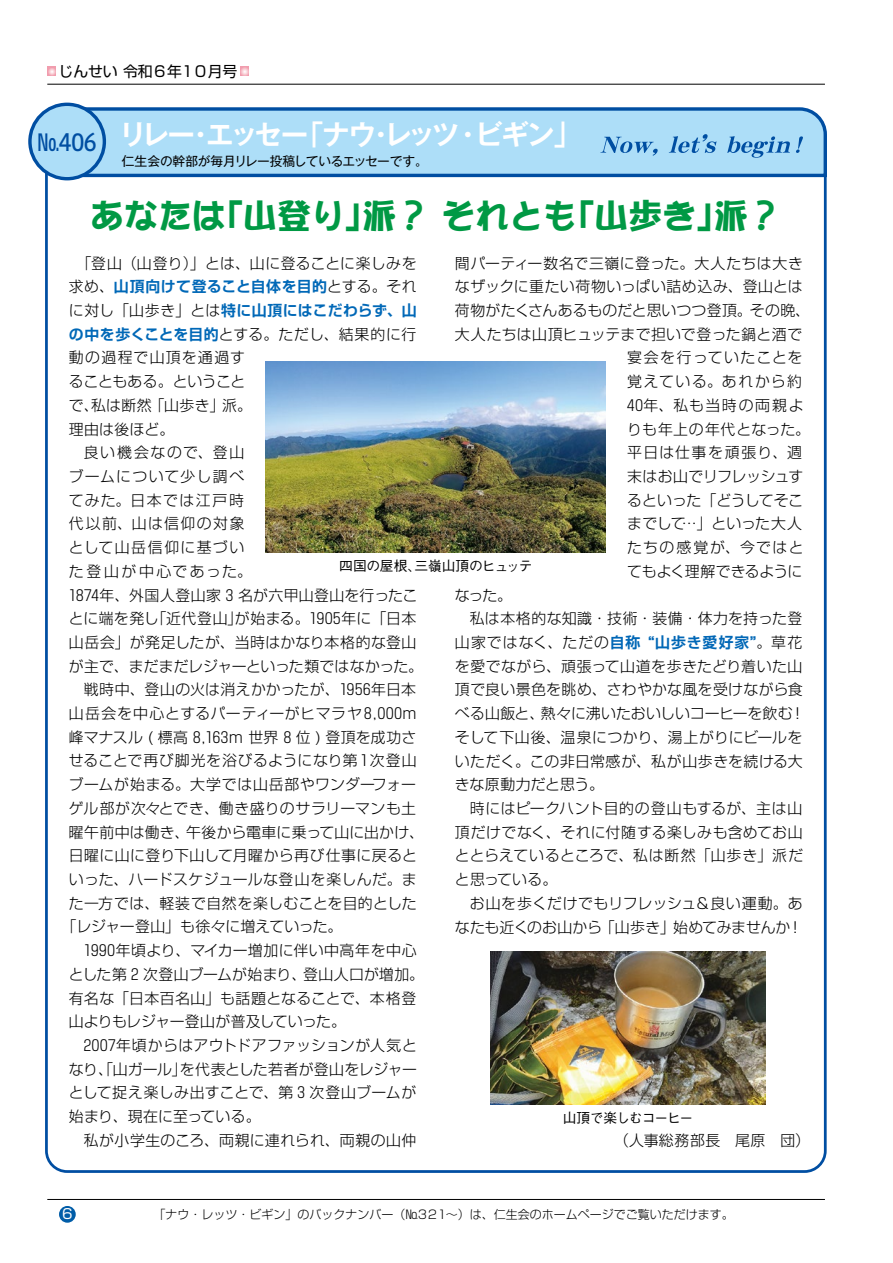
<style>
.page{position:relative;width:893px;height:1263px;background:#fff}
.page>*{position:absolute;margin:0;border:0;box-sizing:border-box;transform-origin:0 0}
.t1{font:34.05px "DFPPOP1 CID W12";color:#094}
.t2{font:700 27.6px "Gothic MB101 Pr 6 N De";letter-spacing:-.095em;color:#fff}
.t3{font:300 14.85px "Shin Go Pr 6 N";letter-spacing:.025em;color:#000}
.t4{font:300 14.85px "Shin Go Pr 6 N";color:#000}
.t5{font:300 14.85px "Shin Go Pr 6 N";letter-spacing:-.02em;color:#000}
.t6{font:700 14.85px/23.7px "Shin Go Pr 6 N De";letter-spacing:.025em;color:#0068b7}
.t7{font:300 14.85px "Shin Go Pr 6 N";letter-spacing:.005em;color:#000}
.t8{font:300 14.85px "Shin Go Pr 6 N";letter-spacing:.05em;color:#000}
.t9{font:300 14.85px "Shin Go Pr 6 N";letter-spacing:-.005em;color:#000}
.t10{font:300 14.85px "Shin Go Pr 6 N";letter-spacing:.115em;color:#000}
.t11{font:300 14.85px "Shin Go Pr 6 N";letter-spacing:.07em;color:#000}
.t12{font:300 14.85px "Shin Go Pr 6 N";letter-spacing:.1em;color:#000}
.t13{font:300 14.85px "Shin Go Pr 6 N";letter-spacing:.095em;color:#000}
.t14{font:300 14.85px "Shin Go Pr 6 N";letter-spacing:.105em;color:#000}
.t15{font:14.85px "Shin Go Pr 6";letter-spacing:-.015em;color:#000}
.t16{font:300 14.85px "Shin Go Pr 6 N";letter-spacing:-.01em;color:#000}
.t17{font:300 14.85px "Shin Go Pr 6 N";letter-spacing:.085em;color:#000}
.t18{font:300 14.85px "Shin Go Pr 6 N";letter-spacing:.075em;color:#000}
.t19{font:300 14.85px "Shin Go Pr 6 N";letter-spacing:.17em;color:#000}
.t20{font:300 14.85px "Shin Go Pr 6 N";letter-spacing:.09em;color:#000}
.t21{font:500 13.8px "Gothic BBB Pr 6 N";letter-spacing:-.035em;color:#000}
.t22{font:500 13.8px "Gothic BBB Pr 6 N";letter-spacing:-.07em;color:#000}
.t23{font:13.8px "Shin Go Pr 6 N";color:#fff}
.t24{font:12.75px "Gothic MB101 Pr 6 N";letter-spacing:-.02em;color:#000}
.t25{font:300 12px "Shin Go Pr 6";color:#000}
.s1{font-family:"Shin Go Pr 6 N";font-weight:300;color:#000}
.s2{font-family:"Shin Go Pr 6 N De";font-weight:700;color:#0068b7}
.s3{font-family:"Shin Go Pr 6 N De";font-weight:700;color:#0067b6}
</style>
<div class="page">
<div style="left:59px;top:1206px;width:17px;height:17px;background:#005da8;border-radius:50%"></div>
<hr style="left:47px;top:84px;width:778px;height:1px;background:#000">
<hr style="left:47px;top:1199px;width:778px;height:1px;background:#000">
<svg style="left:47px;top:67px;width:9px;height:8px"></svg>
<svg style="left:240px;top:67px;width:9px;height:8px"></svg>
<svg style="left:43px;top:106px;width:784px;height:73px"></svg>
<div style="left:30px;top:104px;width:74px;height:75px;background:#addef8;border-radius:50%"></div>
<div style="left:28px;top:103px;width:78px;height:77px;border:3px solid #004ea2;border-radius:50%"></div>
<img style="left:266px;top:361px;width:340px;height:192px">
<svg style="left:600px;top:137px;width:58px;height:19px"></svg>
<svg style="left:669px;top:134px;width:48px;height:19px"></svg>
<svg style="left:727px;top:136px;width:63px;height:22px"></svg>
<svg style="left:796px;top:136px;width:7px;height:17px"></svg>
<img style="left:491px;top:951px;width:274px;height:153px">
<p class="t15" style="left:59px;top:59px;width:180px">じんせい令和６年10月号</p>
<h2 class="t2" style="left:37px;top:112px;width:546px"><sub>№406</sub> リレー・エッセー「ナウ・レッツ・ビギン」</h2>
<p class="t24" style="left:122px;top:151px;width:308px">仁生会の幹部が毎月リレー投稿しているエッセーです。</p>
<h1 class="t1" style="left:90px;top:198px;width:693px">あなたは「山登り」派？ それとも「山歩き」派？</h1>
<p class="t3" style="left:69px;top:251px;width:349px">　「登山（山登り）」とは、山に登ることに楽しみを</p>
<p class="t6" style="left:69px;top:274px;width:349px"><span class="s1">求め、</span>山頂向けて登ること自体を目的<span class="s1">とする。それに対し「山歩き」とは</span>特に山頂にはこだわらず、山</p>
<p class="t3" style="left:69px;top:322px;width:349px"><span class="s2">の中を歩くことを目的</span>とする。ただし、結果的に行</p>
<p class="t17" style="left:69px;top:346px;width:178px">動の過程で山頂を通過す</p>
<p class="t5" style="left:69px;top:369px;width:178px">ることもある。ということ</p>
<p class="t3" style="left:69px;top:393px;width:184px">で、私は断然「山歩き」派。</p>
<p class="t3" style="left:69px;top:417px;width:107px">理由は後ほど。</p>
<p class="t10" style="left:69px;top:440px;width:177px">　良い機会なので、登山</p>
<p class="t18" style="left:69px;top:464px;width:177px">ブームについて少し調べ</p>
<p class="t12" style="left:69px;top:488px;width:177px">てみた。日本では江戸時</p>
<p class="t12" style="left:69px;top:511px;width:177px">代以前、山は信仰の対象</p>
<p class="t13" style="left:69px;top:535px;width:177px">として山岳信仰に基づい</p>
<p class="t19" style="left:69px;top:559px;width:184px">た登山が中心であった。</p>
<p class="t3" style="left:69px;top:583px;width:350px">1874年、外国人登山家 3 名が六甲山登山を行ったこ</p>
<p class="t3" style="left:69px;top:606px;width:349px">とに端を発し「近代登山」が始まる。1905年に「日本</p>
<p class="t3" style="left:69px;top:630px;width:349px">山岳会」が発足したが、当時はかなり本格的な登山</p>
<p class="t4" style="left:69px;top:654px;width:356px">が主で、まだまだレジャーといった類ではなかった。</p>
<p class="t3" style="left:69px;top:677px;width:349px">　戦時中、登山の火は消えかかったが、1956年日本</p>
<p class="t8" style="left:69px;top:701px;width:349px">山岳会を中心とするパーティーがヒマラヤ8,000m</p>
<p class="t3" style="left:69px;top:725px;width:349px">峰マナスル ( 標高 8,163ｍ 世界 8 位 ) 登頂を成功さ</p>
<p class="t3" style="left:69px;top:749px;width:349px">せることで再び脚光を浴びるようになり第１次登山</p>
<p class="t3" style="left:69px;top:772px;width:349px">ブームが始まる。大学では山岳部やワンダーフォー</p>
<p class="t3" style="left:69px;top:796px;width:349px">ゲル部が次々とでき、働き盛りのサラリーマンも土</p>
<p class="t3" style="left:69px;top:820px;width:357px">曜午前中は働き、午後から電車に乗って山に出かけ、</p>
<p class="t3" style="left:69px;top:843px;width:350px">日曜に山に登り下山して月曜から再び仕事に戻ると</p>
<p class="t3" style="left:69px;top:867px;width:349px">いった、ハードスケジュールな登山を楽しんだ。ま</p>
<p class="t3" style="left:69px;top:891px;width:349px">た一方では、軽装で自然を楽しむことを目的とした</p>
<p class="t7" style="left:61px;top:914px;width:282px">「レジャー登山」も徐々に増えていった。</p>
<p class="t3" style="left:84px;top:938px;width:334px">1990年頃より、マイカー増加に伴い中高年を中心</p>
<p class="t3" style="left:69px;top:962px;width:357px">とした第 2 次登山ブームが始まり、登山人口が増加。</p>
<p class="t3" style="left:69px;top:986px;width:349px">有名な「日本百名山」も話題となることで、本格登</p>
<p class="t5" style="left:69px;top:1009px;width:278px">山よりもレジャー登山が普及していった。</p>
<p class="t3" style="left:84px;top:1033px;width:335px">2007年頃からはアウトドアファッションが人気と</p>
<p class="t4" style="left:69px;top:1057px;width:350px">なり、「山ガール」を代表とした若者が登山をレジャー</p>
<p class="t3" style="left:69px;top:1080px;width:349px">として捉え楽しみ出すことで、第 3 次登山ブームが</p>
<p class="t7" style="left:69px;top:1104px;width:193px">始まり、現在に至っている。</p>
<p class="t3" style="left:69px;top:1128px;width:349px">　私が小学生のころ、両親に連れられ、両親の山仲</p>
<p class="t3" style="left:455px;top:251px;width:349px">間パーティー数名で三嶺に登った。大人たちは大き</p>
<p class="t3" style="left:455px;top:274px;width:349px">なザックに重たい荷物いっぱい詰め込み、登山とは</p>
<p class="t3" style="left:455px;top:298px;width:357px">荷物がたくさんあるものだと思いつつ登頂。その晩、</p>
<p class="t3" style="left:455px;top:322px;width:349px">大人たちは山頂ヒュッテまで担いで登った鍋と酒で</p>
<p class="t13" style="left:627px;top:346px;width:177px">宴会を行っていたことを</p>
<p class="t14" style="left:627px;top:369px;width:176px">覚えている。あれから約</p>
<p class="t10" style="left:627px;top:393px;width:178px">40年、私も当時の両親よ</p>
<p class="t3" style="left:627px;top:417px;width:184px">りも年上の年代となった。</p>
<p class="t20" style="left:627px;top:440px;width:176px">平日は仕事を頑張り、週</p>
<p class="t5" style="left:627px;top:464px;width:178px">末はお山でリフレッシュす</p>
<p class="t5" style="left:627px;top:488px;width:177px">るといった「どうしてそこ</p>
<p class="t16" style="left:627px;top:512px;width:176px">までして…」といった大人</p>
<p class="t14" style="left:627px;top:535px;width:178px">たちの感覚が、今ではと</p>
<p class="t5" style="left:627px;top:559px;width:177px">てもよく理解できるように</p>
<p class="t3" style="left:455px;top:583px;width:59px">なった。</p>
<p class="t3" style="left:455px;top:606px;width:349px">　私は本格的な知識・技術・装備・体力を持った登</p>
<p class="t11" style="left:455px;top:630px;width:349px">山家ではなく、ただの<span class="s3">自称 “山歩き愛好家”</span>。草花</p>
<p class="t3" style="left:455px;top:654px;width:349px">を愛でながら、頑張って山道を歩きたどり着いた山</p>
<p class="t3" style="left:455px;top:677px;width:349px">頂で良い景色を眺め、さわやかな風を受けながら食</p>
<p class="t4" style="left:455px;top:701px;width:352px">べる山飯と、熱々に沸いたおいしいコーヒーを飲む！</p>
<p class="t3" style="left:455px;top:725px;width:349px">そして下山後、温泉につかり、湯上がりにビールを</p>
<p class="t3" style="left:455px;top:749px;width:349px">いただく。この非日常感が、私が山歩きを続ける大</p>
<p class="t3" style="left:455px;top:772px;width:151px">きな原動力だと思う。</p>
<p class="t3" style="left:455px;top:796px;width:349px">　時にはピークハント目的の登山もするが、主は山</p>
<p class="t3" style="left:455px;top:820px;width:349px">頂だけでなく、それに付随する楽しみも含めてお山</p>
<p class="t3" style="left:455px;top:843px;width:350px">ととらえているところで、私は断然「山歩き」派だ</p>
<p class="t3" style="left:455px;top:867px;width:104px">と思っている。</p>
<p class="t3" style="left:455px;top:891px;width:349px">　お山を歩くだけでもリフレッシュ＆良い運動。あ</p>
<p class="t9" style="left:455px;top:915px;width:349px">なたも近くのお山から「山歩き」始めてみませんか！</p>
<p class="t21" style="left:339px;top:555px;width:195px">四国の屋根、三嶺山頂のヒュッテ</p>
<p class="t22" style="left:563px;top:1106px;width:132px">山頂で楽しむコーヒー</p>
<p class="t3" style="left:614px;top:1128px;width:197px">（人事総務部長　尾原　団）</p>
<p class="t23" style="left:62px;top:1203px;width:12px">6</p>
<p class="t25" style="left:153px;top:1205px;width:582px">「ナウ・レッツ・ビギン」のバックナンバー（№３２１〜）は、仁生会のホームページでご覧いただけます。</p>
</div>
